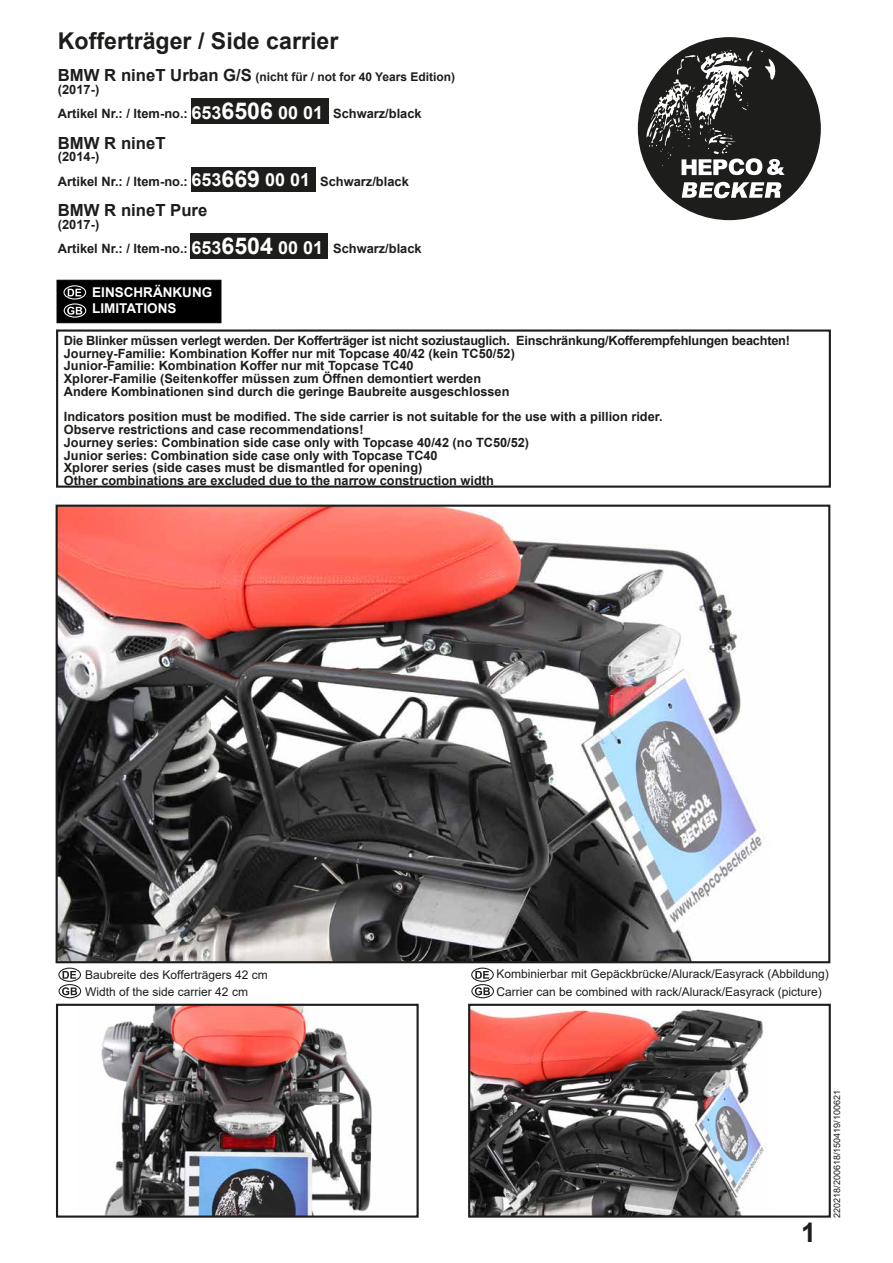
<style>
.page{position:relative;width:893px;height:1263px;background:#fff}
.page>*{position:absolute;margin:0;border:0;box-sizing:border-box;transform-origin:0 0}
.t1{font:700 27px "Arial";color:#1d1d1b}
.t2{font:700 23.1px "Arial";color:#1d1d1b}
.t3{font:700 16.65px "Arial";color:#1d1d1b}
.t4{font:700 13.5px/16.2px "Arial";color:#fff}
.t5{font:700 12.9px/24.3px "Arial";color:#1d1d1b}
.t6{font:700 12.75px/12.8px "Arial";color:#1d1d1b}
.t7{font:12px "Arial";color:#1d1d1b}
.t8{font:700 12px "Arial";color:#1d1d1b}
.t9{font:9px "Arial";color:#1d1d1b}
.s1{font-size:16.65px}
.s2{font-size:18px;color:#fff}
.s3{font-size:23.1px;color:#fff}
</style>
<div class="page">
<div style="left:638px;top:37px;width:183px;height:183px;background:#1d1d1b;border-radius:50%"></div>
<svg style="left:682px;top:182px;width:99px;height:16px"></svg>
<svg style="left:646px;top:50px;width:139px;height:125px"></svg>
<img style="left:59px;top:508px;width:705px;height:452px">
<div style="left:56px;top:505px;width:774px;height:458px;border:2px solid #1d1d1b"></div>
<img style="left:471px;top:1007px;width:296px;height:207px">
<div style="left:468px;top:1004px;width:363px;height:213px;border:2px solid #1d1d1b"></div>
<img style="left:101px;top:1007px;width:271px;height:207px">
<div style="left:56px;top:1004px;width:363px;height:213px;border:2px solid #1d1d1b"></div>
<div style="left:190px;top:233px;width:138px;height:26px;background:#1d1d1b"></div>
<div style="left:191px;top:167px;width:125px;height:25px;background:#1d1d1b"></div>
<div style="left:191px;top:98px;width:138px;height:26px;background:#1d1d1b"></div>
<div style="left:56px;top:329px;width:775px;height:159px;border:2px solid #1d1d1b"></div>
<svg style="left:63px;top:971px;width:13px;height:8px"></svg>
<div style="left:58px;top:968px;width:23px;height:14px;border:1px solid #1d1d1b;border-radius:50%"></div>
<svg style="left:62px;top:987px;width:15px;height:8px"></svg>
<div style="left:59px;top:984px;width:22px;height:14px;border:1px solid #1d1d1b;border-radius:50%"></div>
<svg style="left:475px;top:971px;width:14px;height:8px"></svg>
<div style="left:471px;top:968px;width:23px;height:14px;border:1px solid #1d1d1b;border-radius:50%"></div>
<svg style="left:475px;top:987px;width:15px;height:8px"></svg>
<div style="left:471px;top:984px;width:23px;height:14px;border:1px solid #1d1d1b;border-radius:50%"></div>
<div style="left:57px;top:280px;width:164px;height:43px;background:#000;border:1px solid #000"></div>
<svg style="left:68px;top:289px;width:13px;height:7px"></svg>
<svg style="left:67px;top:307px;width:15px;height:8px"></svg>
<div style="left:63px;top:285px;width:23px;height:14px;border:1px solid #fff;border-radius:50%"></div>
<div style="left:64px;top:303px;width:22px;height:15px;border:1px solid #fff;border-radius:50%"></div>
<h2 class="t2" style="left:58px;top:24px;width:282px">Kofferträger / Side carrier</h2>
<p class="t8" style="left:58px;top:69px;width:399px"><span class="s1">BMW R nineT Urban G/S</span> (nicht für / not for 40 Years Edition)</p>
<p class="t5" style="left:58px;top:77px;width:365px">(2017-)<br>Artikel Nr.: / Item-no.: <span class="s2">653</span><span class="s3">6506</span> <span class="s2">00 01</span> Schwarz/black</p>
<h3 class="t3" style="left:58px;top:131px;width:109px">BMW R nineT</h3>
<p class="t5" style="left:58px;top:145px;width:352px">(2014-)<br>Artikel Nr.: / Item-no.: <span class="s2">653</span><span class="s3">669</span> <span class="s2">00 01</span> Schwarz/black</p>
<h3 class="t3" style="left:58px;top:199px;width:151px">BMW R nineT Pure</h3>
<p class="t5" style="left:58px;top:212px;width:365px">(2017-)<br>Artikel Nr.: / Item-no.: <span class="s2">653</span><span class="s3">6504</span> <span class="s2">00 01</span> Schwarz/black</p>
<p class="t4" style="left:92px;top:284px;width:121px">EINSCHRÄNKUNG<br>LIMITATIONS</p>
<p class="t6" style="left:64px;top:334px;width:728px">Die Blinker müssen verlegt werden. Der Kofferträger ist nicht soziustauglich. Einschränkung/Kofferempfehlungen beachten!<br>Journey-Familie: Kombination Koffer nur mit Topcase 40/42 (kein TC50/52)<br>Junior-Familie: Kombination Koffer nur mit Topcase TC40<br>Xplorer-Familie (Seitenkoffer müssen zum Öffnen demontiert werden<br>Andere Kombinationen sind durch die geringe Baubreite ausgeschlossen</p>
<p class="t6" style="left:64px;top:411px;width:600px">Indicators position must be modified. The side carrier is not suitable for the use with a pillion rider.<br>Observe restrictions and case recommendations!<br>Journey series: Combination side case only with Topcase 40/42 (no TC50/52)<br>Junior series: Combination side case only with Topcase TC40<br>Xplorer series (side cases must be dismantled for opening)<br>Other combinations are excluded due to the narrow construction width</p>
<p class="t7" style="left:85px;top:966px;width:184px">Baubreite des Kofferträgers 42 cm</p>
<p class="t7" style="left:497px;top:966px;width:334px">Kombinierbar mit Gepäckbrücke/Alurack/Easyrack (Abbildung)</p>
<p class="t7" style="left:85px;top:983px;width:164px">Width of the side carrier 42 cm</p>
<p class="t7" style="left:496px;top:983px;width:327px">Carrier can be combined with rack/Alurack/Easyrack (picture)</p>
<h1 class="t1" style="left:801px;top:1213px;width:17px">1</h1>
<p class="t9" style="left:831px;top:1218px;width:129px;rotate:-90deg">220218/200618/150419/100621</p>
</div>
